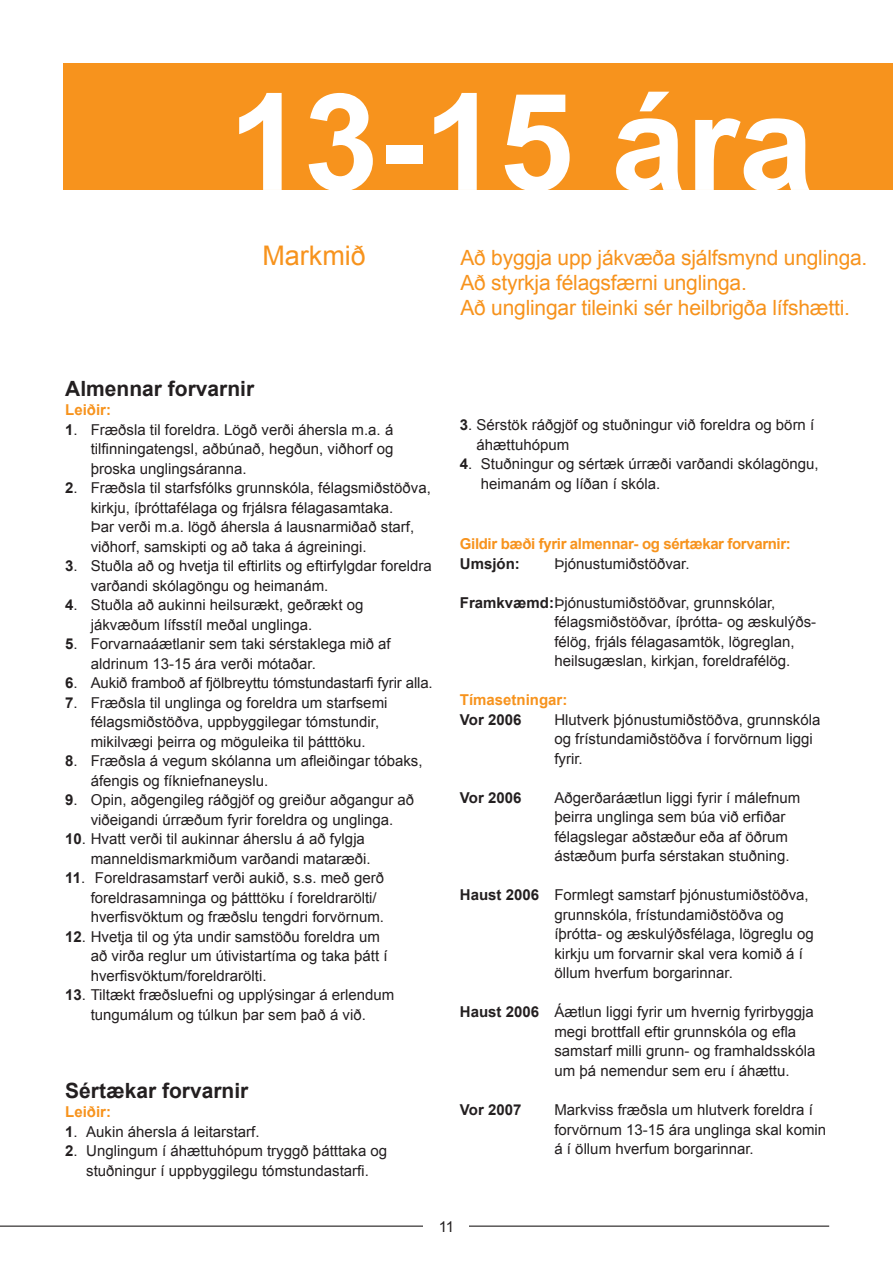
<style>
.page{position:relative;width:893px;height:1263px;background:#fff}
.page>*{position:absolute;margin:0;border:0;box-sizing:border-box;transform-origin:0 0}
.t1{font:700 135px "Arial";color:#fff}
.t2{font:27px "Arial";color:#f7931d}
.t3{font:21px/25.2px "Arial";letter-spacing:-.01em;color:#f7931d}
.t4{font:700 21px "Arial";color:#231f20}
.t5{font:15px/19.5px "Arial";color:#231f20}
.t6{font:700 15px "Arial";letter-spacing:-.025em;color:#f7931d}
.t7{font:700 15px "Arial";color:#231f20}
.t8{font:700 15px "Arial";color:#f7931d}
.s1{font-weight:700}
</style>
<div class="page">
<hr style="left:0;top:1225px;width:829px;height:2px;background:#231f20">
<div style="left:424px;top:1221px;width:45px;height:37px;background:#fff"></div>
<div style="left:64px;top:64px;width:829px;height:126px;background:#f7931d"></div>
<h1 class="t1" style="left:228px;top:67px;width:587px">13-15 ára</h1>
<h2 class="t2" style="left:262px;top:240px;width:105px">Markmið</h2>
<h3 class="t3" style="left:460px;top:245px;width:408px">Að byggja upp jákvæða sjálfsmynd unglinga.<br>Að styrkja félagsfærni unglinga.<br>Að unglingar tileinki sér heilbrigða lífshætti.</h3>
<h3 class="t4" style="left:65px;top:376px;width:191px">Almennar forvarnir</h3>
<p class="t6" style="left:65px;top:401px;width:47px">Leiðir:</p>
<p class="t5" style="left:91px;top:420px;width:304px;text-align:justify;text-indent:-26px"><span class="s1">1</span>. Fræðsla til foreldra. Lögð verði áhersla m.a. á tilfinningatengsl, aðbúnað, hegðun, viðhorf og þroska unglingsáranna.</p>
<p class="t5" style="left:91px;top:478px;width:342px;text-indent:-26px"><span class="s1">2</span>. Fræðsla til starfsfólks grunnskóla, félagsmiðstöðva, kirkju, íþróttafélaga og frjálsra félagasamtaka.<br>Þar verði m.a. lögð áhersla á lausnarmiðað starf, viðhorf, samskipti og að taka á ágreiningi.</p>
<p class="t5" style="left:91px;top:556px;width:342px;text-indent:-26px"><span class="s1">3</span>. Stuðla að og hvetja til eftirlits og eftirfylgdar foreldra varðandi skólagöngu og heimanám.</p>
<p class="t5" style="left:91px;top:595px;width:274px;text-indent:-26px"><span class="s1">4</span>. Stuðla að aukinni heilsurækt, geðrækt og jákvæðum lífsstíl meðal unglinga.</p>
<p class="t5" style="left:91px;top:634px;width:302px;text-indent:-26px"><span class="s1">5</span>. Forvarnaáætlanir sem taki sérstaklega mið af aldrinum 13-15 ára verði mótaðar.</p>
<p class="t5" style="left:65px;top:673px;width:369px"><span class="s1">6</span>. Aukið framboð af fjölbreyttu tómstundastarfi fyrir alla.</p>
<p class="t5" style="left:91px;top:693px;width:298px;text-indent:-26px"><span class="s1">7</span>. Fræðsla til unglinga og foreldra um starfsemi félagsmiðstöðva, uppbyggilegar tómstundir, mikilvægi þeirra og möguleika til þátttöku.</p>
<p class="t5" style="left:91px;top:751px;width:333px;text-indent:-26px"><span class="s1">8</span>. Fræðsla á vegum skólanna um afleiðingar tóbaks, áfengis og fíkniefnaneyslu.</p>
<p class="t5" style="left:65px;top:790px;width:351px;text-align:center"><span class="s1">9</span>. Opin, aðgengileg ráðgjöf og greiður aðgangur að viðeigandi úrræðum fyrir foreldra og unglinga.</p>
<p class="t5" style="left:91px;top:829px;width:282px;text-indent:-26px"><span class="s1">10</span>. Hvatt verði til aukinnar áherslu á að fylgja manneldismarkmiðum varðandi mataræði.</p>
<p class="t5" style="left:91px;top:868px;width:295px;text-indent:-26px"><span class="s1">11</span>. Foreldrasamstarf verði aukið, s.s. með gerð foreldrasamninga og þátttöku í foreldrarölti/ hverfisvöktum og fræðslu tengdri forvörnum.</p>
<p class="t5" style="left:91px;top:927px;width:298px;text-indent:-26px"><span class="s1">12</span>. Hvetja til og ýta undir samstöðu foreldra um að virða reglur um útivistartíma og taka þátt í hverfisvöktum/foreldrarölti.</p>
<p class="t5" style="left:65px;top:985px;width:331px;text-align:center"><span class="s1">13</span>. Tiltækt fræðsluefni og upplýsingar á erlendum tungumálum og túlkun þar sem það á við.</p>
<h3 class="t4" style="left:65px;top:1078px;width:185px">Sértækar forvarnir</h3>
<p class="t6" style="left:65px;top:1103px;width:47px">Leiðir:</p>
<p class="t5" style="left:65px;top:1122px;width:196px"><span class="s1">1</span>. Aukin áhersla á leitarstarf.</p>
<p class="t5" style="left:65px;top:1141px;width:323px;text-align:center"><span class="s1">2</span>. Unglingum í áhættuhópum tryggð þátttaka og stuðningur í uppbyggilegu tómstundastarfi.</p>
<p class="t5" style="left:477px;top:415px;width:339px;text-indent:-17px"><span class="s1">3</span>. Sérstök ráðgjöf og stuðningur við foreldra og börn í áhættuhópum</p>
<p class="t5" style="left:481px;top:454px;width:339px;text-indent:-21px"><span class="s1">4</span>. Stuðningur og sértæk úrræði varðandi skólagöngu, heimanám og líðan í skóla.</p>
<p class="t6" style="left:460px;top:536px;width:332px">Gildir bæði fyrir almennar- og sértækar forvarnir:</p>
<p class="t7" style="left:460px;top:555px;width:62px">Umsjón:</p>
<p class="t5" style="left:554px;top:554px;width:137px">Þjónustumiðstöðvar.</p>
<p class="t5" style="left:554px;top:593px;width:263px;text-indent:-94px"><span class="s1">Framkvæmd:</span>Þjónustumiðstöðvar, grunnskólar, félagsmiðstöðvar, íþrótta- og æskulýðs&shy;félög, frjáls félagasamtök, lögreglan, heilsugæslan, kirkjan, foreldrafélög.</p>
<p class="t8" style="left:460px;top:692px;width:109px">Tímasetningar:</p>
<p class="t7" style="left:460px;top:711px;width:63px">Vor 2006</p>
<p class="t5" style="left:554px;top:710px;width:267px">Hlutverk þjónustumiðstöðva, grunnskóla og frístundamiðstöðva í forvörnum liggi fyrir.</p>
<p class="t7" style="left:460px;top:789px;width:63px">Vor 2006</p>
<p class="t5" style="left:554px;top:788px;width:247px">Aðgerðaráætlun liggi fyrir í málefnum þeirra unglinga sem búa við erfiðar félagslegar aðstæður eða af öðrum ástæðum þurfa sérstakan stuðning.</p>
<p class="t5" style="left:554px;top:885px;width:261px;text-indent:-94px"><span class="s1">Haust 2006</span> Formlegt samstarf þjónustumiðstöðva, grunnskóla, frístundamiðstöðva og íþrótta- og æskulýðsfélaga, lögreglu og kirkju um forvarnir skal vera komið á í öllum hverfum borgarinnar.</p>
<p class="t5" style="left:554px;top:1002px;width:262px;text-indent:-94px"><span class="s1">Haust 2006</span> Áætlun liggi fyrir um hvernig fyrirbyggja megi brottfall eftir grunnskóla og efla samstarf milli grunn- og framhaldsskóla um þá nemendur sem eru í áhættu.</p>
<p class="t7" style="left:460px;top:1101px;width:63px">Vor 2007</p>
<p class="t5" style="left:554px;top:1100px;width:273px">Markviss fræðsla um hlutverk foreldra í forvörnum 13-15 ára unglinga skal komin á í öllum hverfum borgarinnar.</p>
<p class="t5" style="left:439px;top:1217px;width:17px">11</p>
</div>
